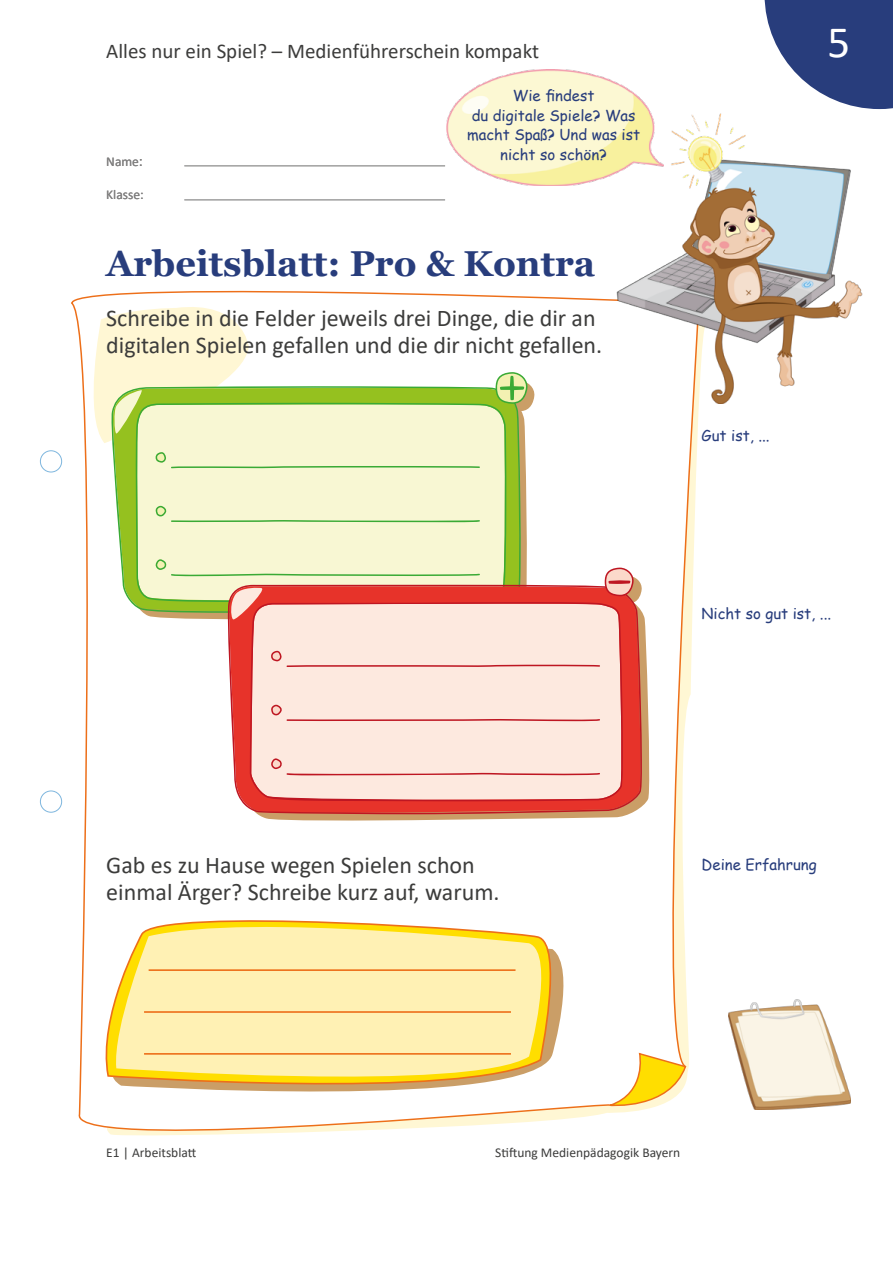
<style>
.page{position:relative;width:893px;height:1263px;background:#fff}
.page>*{position:absolute;margin:0;border:0;box-sizing:border-box;transform-origin:0 0}
.t1{font:45px "Calibri";color:#fff}
.t2{font:700 36px "Georgia";color:#283d7c}
.t3{font:24px/27px "Calibri";color:#3c3c3b}
.t4{font:21px "Calibri";color:#3c3c3b}
.t5{font:15px/19.5px "Comic Sans MS";color:#283d7c;text-align:center}
.t6{font:13.5px "Calibri";color:#3c3c3b}
.t7{font:13.5px "Calibri";color:#818080}
.s1{font-size:15px}
</style>
<div class="page">
<svg style="left:764px;top:0;width:129px;height:109px"></svg>
<div style="left:40px;top:451px;width:22px;height:21px;border:1px solid #7eb6de;border-radius:50%"></div>
<div style="left:40px;top:791px;width:22px;height:21px;border:1px solid #7eb6de;border-radius:50%"></div>
<svg style="left:71px;top:290px;width:628px;height:845px"></svg>
<svg style="left:609px;top:1052px;width:78px;height:58px"></svg>
<svg style="left:118px;top:380px;width:417px;height:243px"></svg>
<svg style="left:110px;top:386px;width:411px;height:227px;background:#9dc744"></svg>
<div style="left:135px;top:403px;width:371px;height:199px;background:#f8f7d3"></div>
<svg style="left:495px;top:372px;width:33px;height:32px"></svg>
<svg style="left:156px;top:452px;width:324px;height:16px;background:#e5efc3"></svg>
<svg style="left:155px;top:505px;width:325px;height:17px;background:#e6f0c4"></svg>
<svg style="left:155px;top:558px;width:325px;height:19px;background:#e7f0c5"></svg>
<svg style="left:82px;top:300px;width:167px;height:143px"></svg>
<svg style="left:236px;top:576px;width:416px;height:246px"></svg>
<svg style="left:226px;top:585px;width:417px;height:229px;background:#e3493f"></svg>
<div style="left:250px;top:602px;width:373px;height:199px;background:#fde9df"></div>
<svg style="left:605px;top:568px;width:29px;height:28px"></svg>
<svg style="left:271px;top:650px;width:329px;height:17px;background:#f7d5cd"></svg>
<svg style="left:270px;top:704px;width:330px;height:17px;background:#f7d5cd"></svg>
<svg style="left:270px;top:757px;width:330px;height:19px;background:#f7d7cf"></svg>
<svg style="left:230px;top:587px;width:37px;height:35px"></svg>
<svg style="left:98px;top:919px;width:467px;height:174px"></svg>
<svg style="left:112px;top:919px;width:444px;height:174px;background:#fbe9a3"></svg>
<hr style="left:149px;top:969px;width:366px;height:2px;background:#ed6f19">
<hr style="left:144px;top:1011px;width:367px;height:2px;background:#ed6f19">
<hr style="left:144px;top:1053px;width:367px;height:2px;background:#ed6f19">
<img style="left:617px;top:105px;width:245px;height:298px">
<img style="left:446px;top:69px;width:218px;height:117px">
<hr style="left:184px;top:166px;width:261px;height:1px;background:#9d9d9c">
<hr style="left:184px;top:200px;width:261px;height:1px;background:#9d9d9c">
<img style="left:728px;top:999px;width:122px;height:110px">
<p class="t4" style="left:106px;top:37px;width:434px">Alles nur ein Spiel? – Medienführerschein kompakt</p>
<p class="t7" style="left:106px;top:153px;width:38px">Name<span class="s1">:</span></p>
<p class="t7" style="left:106px;top:185px;width:39px">Klasse:</p>
<p class="t5" style="left:467px;top:86px;width:174px">Wie findest<br>du digitale Spiele? Was macht Spaß? Und was ist nicht so schön?</p>
<h2 class="t2" style="left:106px;top:241px;width:490px">Arbeitsblatt: Pro &amp; Kontra</h2>
<p class="t3" style="left:106px;top:304px;width:497px">Schreibe in die Felder jeweils drei Dinge, die dir an digitalen Spielen gefallen und die dir nicht gefallen.</p>
<h1 class="t1" style="left:828px;top:11px;width:24px">5</h1>
<p class="t5" style="left:702px;top:425px;width:69px">Gut ist, ...</p>
<p class="t5" style="left:702px;top:604px;width:131px">Nicht so gut ist, ...</p>
<p class="t3" style="left:106px;top:851px;width:395px">Gab es zu Hause wegen Spielen schon einmal Ärger? Schreibe kurz auf, warum.</p>
<p class="t5" style="left:702px;top:854px;width:117px">Deine Erfahrung</p>
<p class="t6" style="left:106px;top:1143px;width:92px">E1 | Arbeitsblatt</p>
<p class="t6" style="left:495px;top:1143px;width:187px">Stiftung Medienpädagogik Bayern</p>
</div>
